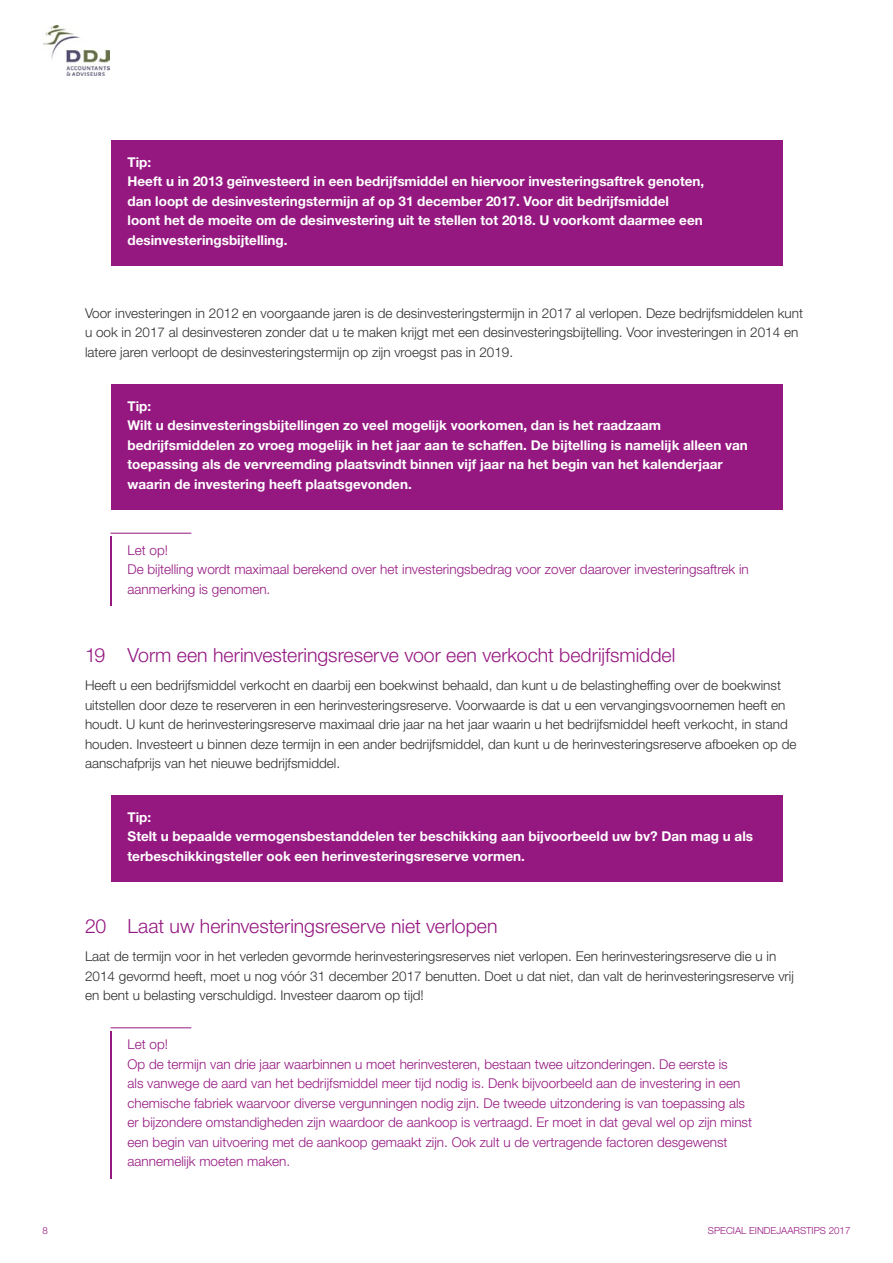
<style>
.page{position:relative;width:893px;height:1263px;background:#fff}
.page>*{position:absolute;margin:0;border:0;box-sizing:border-box;transform-origin:0 0}
.t1{font:300 19.5px "Helvetica Neue LT Std";color:#951881}
.t2{font:300 13.5px/19.5px "Helvetica Neue LT Std";color:#2f2f2f}
.t3{font:700 13.5px/19.5px "Helvetica Neue LT Std";color:#fff}
.t4{font:300 13.5px/19.5px "Helvetica Neue LT Std";color:#951881}
.t5{font:300 9.75px "Helvetica Neue LT Std";color:#951881}
</style>
<div class="page">
<img style="left:43px;top:25px;width:67px;height:51px">
<div style="left:111px;top:140px;width:671px;height:126px;background:#951881"></div>
<div style="left:111px;top:384px;width:671px;height:125px;background:#951881"></div>
<hr style="left:111px;top:537px;width:1px;height:69px;background:#951881">
<hr style="left:111px;top:533px;width:80px;height:1px;background:#951881">
<div style="left:111px;top:795px;width:671px;height:86px;background:#951881"></div>
<hr style="left:111px;top:1031px;width:1px;height:148px;background:#951881">
<hr style="left:111px;top:1027px;width:80px;height:1px;background:#951881">
<p class="t3" style="left:128px;top:152px;width:578px">Tip:<br>Heeft u in 2013 geïnvesteerd in een bedrijfsmiddel en hiervoor investeringsaftrek genoten, dan loopt de desinvesteringstermijn af op 31 december 2017. Voor dit bedrijfsmiddel loont het de moeite om de desinvestering uit te stellen tot 2018. U voorkomt daarmee een desinvesteringsbijtelling.</p>
<p class="t2" style="left:85px;top:303px;width:719px">Voor investeringen in 2012 en voorgaande jaren is de desinvesteringstermijn in 2017 al verlopen. Deze bedrijfsmiddelen kunt u ook in 2017 al desinvesteren zonder dat u te maken krijgt met een desinvesteringsbijtelling. Voor investeringen in 2014 en latere jaren verloopt de desinvesteringstermijn op zijn vroegst pas in 2019.</p>
<p class="t3" style="left:128px;top:396px;width:622px">Tip:<br>Wilt u desinvesteringsbijtellingen zo veel mogelijk voorkomen, dan is het raadzaam bedrijfsmiddelen zo vroeg mogelijk in het jaar aan te schaffen. De bijtelling is namelijk alleen van toepassing als de vervreemding plaatsvindt binnen vijf jaar na het begin van het kalenderjaar waarin de investering heeft plaatsgevonden.</p>
<p class="t4" style="left:128px;top:540px;width:623px">Let op!<br>De bijtelling wordt maximaal berekend over het investeringsbedrag voor zover daarover investeringsaftrek in aanmerking is genomen.</p>
<h1 class="t1" style="left:85px;top:643px;width:592px">19 Vorm een herinvesteringsreserve voor een verkocht bedrijfsmiddel</h1>
<p class="t2" style="left:85px;top:675px;width:713px">Heeft u een bedrijfsmiddel verkocht en daarbij een boekwinst behaald, dan kunt u de belastingheffing over de boekwinst uitstellen door deze te reserveren in een herinvesteringsreserve. Voorwaarde is dat u een vervangingsvoornemen heeft en houdt. U kunt de herinvesteringsreserve maximaal drie jaar na het jaar waarin u het bedrijfsmiddel heeft verkocht, in stand houden. Investeert u binnen deze termijn in een ander bedrijfsmiddel, dan kunt u de herinvesteringsreserve afboeken op de aanschafprijs van het nieuwe bedrijfsmiddel.</p>
<p class="t3" style="left:128px;top:807px;width:627px">Tip:<br>Stelt u bepaalde vermogensbestanddelen ter beschikking aan bijvoorbeeld uw bv? Dan mag u als terbeschikkingsteller ook een herinvesteringsreserve vormen.</p>
<h1 class="t1" style="left:85px;top:914px;width:414px">20 Laat uw herinvesteringsreserve niet verlopen</h1>
<p class="t2" style="left:85px;top:946px;width:710px">Laat de termijn voor in het verleden gevormde herinvesteringsreserves niet verlopen. Een herinvesteringsreserve die u in<br>2014 gevormd heeft, moet u nog vóór 31 december 2017 benutten. Doet u dat niet, dan valt de herinvesteringsreserve vrij en bent u belasting verschuldigd. Investeer daarom op tijd!</p>
<p class="t4" style="left:128px;top:1034px;width:626px">Let op!<br>Op de termijn van drie jaar waarbinnen u moet herinvesteren, bestaan twee uitzonderingen. De eerste is<br>als vanwege de aard van het bedrijfsmiddel meer tijd nodig is. Denk bijvoorbeeld aan de investering in een chemische fabriek waarvoor diverse vergunningen nodig zijn. De tweede uitzondering is van toepassing als er bijzondere omstandigheden zijn waardoor de aankoop is vertraagd. Er moet in dat geval wel op zijn minst een begin van uitvoering met de aankoop gemaakt zijn. Ook zult u de vertragende factoren desgewenst aannemelijk moeten maken.</p>
<p class="t5" style="left:43px;top:1224px;width:7px">8</p>
<p class="t5" style="left:708px;top:1224px;width:144px">SPECIAL EINDEJAARSTIPS 2017</p>
</div>
